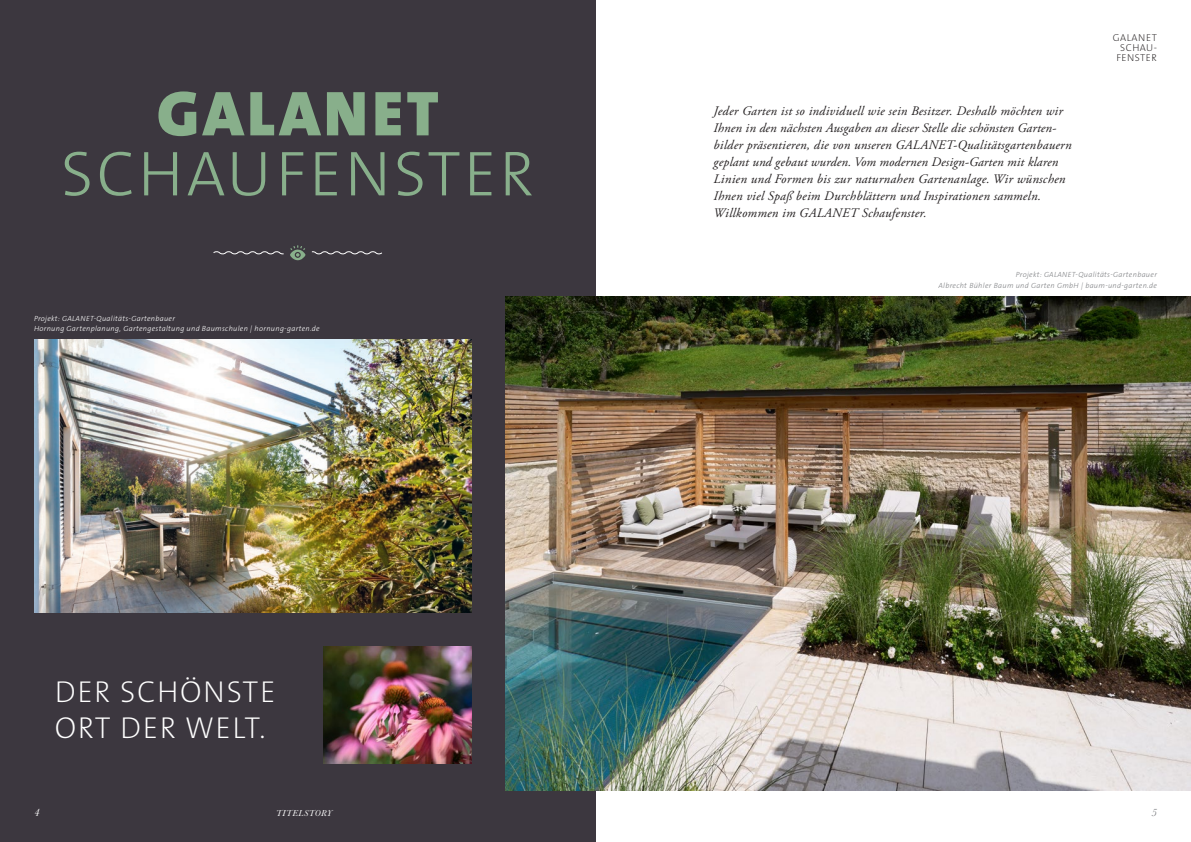
<style>
.page{position:relative;width:1191px;height:842px;background:#fff}
.page>*{position:absolute;margin:0;border:0;box-sizing:border-box;transform-origin:0 0}
._01_Headline{font:300 64px "The Sans B W3";letter-spacing:.05em;color:#88af8b}
._01_Headline-2{font:900 64px "The Sans B W9";letter-spacing:.055em;color:#88af8b}
._01_Headline-3{font:200 30.4px/36.5px "The Sans B W2";letter-spacing:.055em;color:#fff}
._04c_Zeischenheadlin{font:italic 13px/17px "Adobe Garamond Pro";letter-spacing:.02em;color:#231f20}
.t1{font:italic 11px "Baskerville";color:#fff}
.t2{font:italic 11px "Baskerville";color:#808285}
._01_Headline-4{font:200 10px "The Sans B W2";letter-spacing:.055em;color:#231f20}
.t3{font:italic 9px "Baskerville";letter-spacing:.06em;color:#fff}
._05_Bildunterschrift{font:italic 300 7.5px/10.5px "The Sans B W3";letter-spacing:.04em;color:#fff}
.t4{font:italic 300 7.5px/10.5px "The Sans B W3";letter-spacing:.04em;color:#808285;text-align:right}
</style>
<div class="page">
<div style="left:0;top:0;width:596px;height:842px;background:#3c373f"></div>
<img style="left:506px;top:296px;width:685px;height:495px">
<img style="left:34px;top:340px;width:437px;height:273px">
<img style="left:323px;top:647px;width:148px;height:117px">
<div style="left:283px;top:239px;width:29px;height:28px;background:#3c373f;border-radius:50%"></div>
<svg style="left:212px;top:245px;width:171px;height:15px;background:#4a484d"></svg>
<p class="_01_Headline-2" style="left:157px;top:73px;width:283px">GALANET</p>
<p class="_01_Headline" style="left:61px;top:133px;width:475px">SCHAUFENSTER</p>
<p class="_05_Bildunterschrift" style="left:34px;top:313px;width:287px">Projekt: GALANET-Qualitäts-Gartenbauer<br>Hornung Gartenplanung, Gartengestaltung und Baumschulen | hornung-garten.de</p>
<p class="_01_Headline-3" style="left:55px;top:673px;width:222px">DER SCHÖNSTE<br>ORT DER WELT.</p>
<p class="_04c_Zeischenheadlin" style="left:713px;top:103px;width:359px">Jeder Garten ist so individuell wie sein Besitzer. Deshalb möchten wir Ihnen in den nächsten Ausgaben an dieser Stelle die schönsten Garten&shy;bilder präsentieren, die von unseren GALANET-Qualitätsgartenbauern geplant und gebaut wurden. Vom modernen Design-Garten mit klaren Linien und Formen bis zur naturnahen Gartenanlage. Wir wünschen Ihnen viel Spaß beim Durchblättern und Inspirationen sammeln.<br>Willkommen im GALANET Schaufenster.</p>
<p class="_01_Headline-4" style="left:1113px;top:32px;width:45px">GALANET</p>
<p class="_01_Headline-4" style="left:1120px;top:42px;width:38px">SCHAU-</p>
<p class="_01_Headline-4" style="left:1116px;top:52px;width:42px">FENSTER</p>
<p class="t4" style="left:938px;top:269px;width:220px">Projekt: GALANET-Qualitäts-Gartenbauer<br>Albrecht Bühler Baum und Garten GmbH | baum-und-garten.de</p>
<p class="t1" style="left:34px;top:805px;width:7px">4</p>
<p class="t3" style="left:276px;top:807px;width:58px">TITELSTORY</p>
<p class="t2" style="left:1151px;top:805px;width:7px">5</p>
</div>
